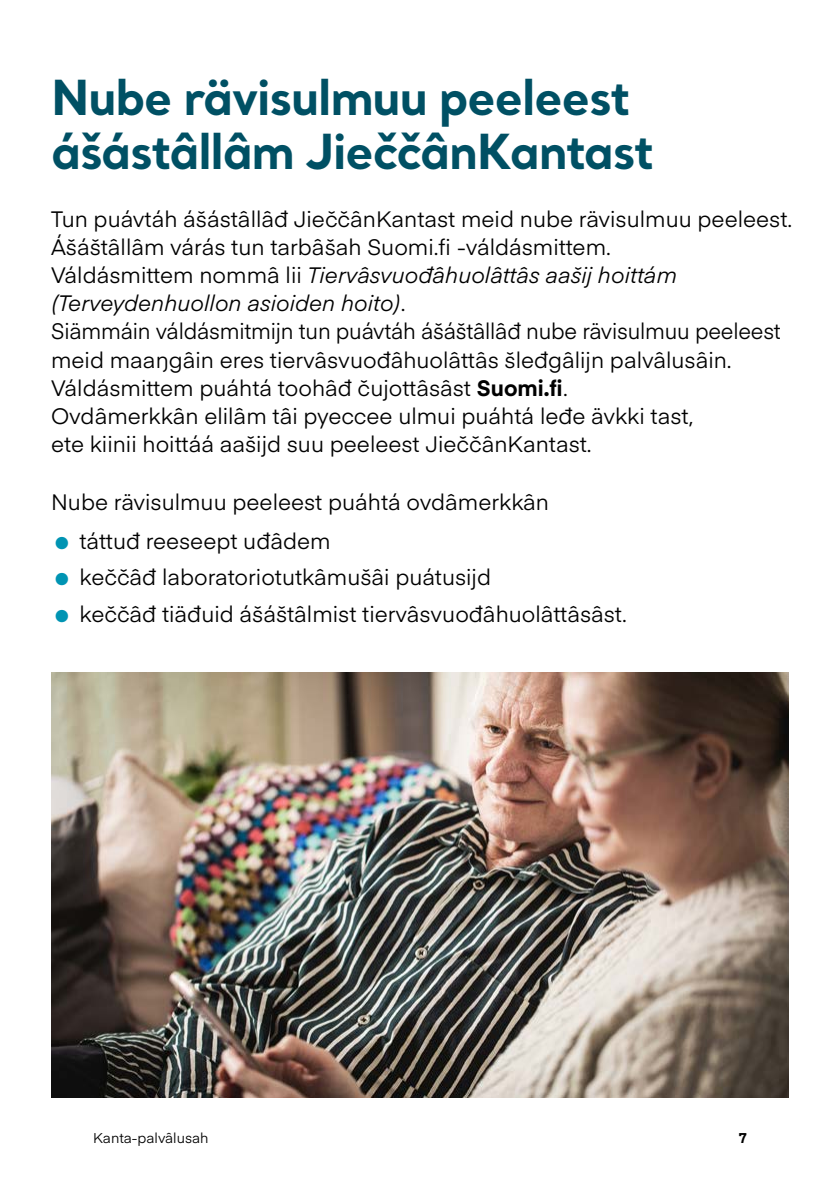
<style>
.page{position:relative;width:840px;height:1191px;background:#fff}
.page>*{position:absolute;margin:0;border:0;box-sizing:border-box;transform-origin:0 0}
.t1{font:700 48px/54px "Santral";letter-spacing:-.025em;color:#005064}
.Body_text_1{font:22px/28px "Eina 01";color:#000}
.Body_text_2mm_space{font:22px "Eina 01";color:#000}
.t2{font:14px "Eina 01";color:#000}
.t3{font:700 14px "Eina 01";color:#000}
.s1{font-style:italic}
.s2{font-weight:700}
.s3{font-size:41.8px;color:#0094b3}
</style>
<div class="page">
<img style="left:51px;top:672px;width:737px;height:426px">
<h2 class="t1" style="left:51px;top:69px;width:604px">Nube rävisulmuu peeleest ášástâllâm JieččânKantast</h2>
<p class="Body_text_1" style="left:51px;top:204px;width:742px">Tun puávtáh ášástâllâđ JieččânKantast meid nube rävisulmuu peeleest.<br>Ášáštâllâm várás tun tarbâšah Suomi.fi -váldásmittem.<br>Váldásmittem nommâ lii <span class="s1">Tiervâsvuođâhuolâttâs aašij hoittám (Terveydenhuollon asioiden hoito)</span>.<br>Siämmáin váldásmitmijn tun puávtáh ášáštâllâđ nube rävisulmuu peeleest meid maaŋgâin eres tiervâsvuođâhuolâttâs šleđgâlijn palvâlusâin.<br>Váldásmittem puáhtá toohâđ čujottâsâst <span class="s2">Suomi.fi</span>.<br>Ovdâmerkkân elilâm tâi pyeccee ulmui puáhtá leđe ävkki tast,<br>ete kiinii hoittáá aašijd suu peeleest JieččânKantast.</p>
<p class="Body_text_2mm_space" style="left:51px;top:485px;width:499px">Nube rävisulmuu peeleest puáhtá ovdâmerkkân</p>
<p class="Body_text_1" style="left:51px;top:525px;width:281px"><span class="s3">•</span> táttuđ reeseept uđâdem</p>
<p class="Body_text_1" style="left:51px;top:562px;width:441px"><span class="s3">•</span> keččâđ laboratoriotutkâmušâi puátusijd</p>
<p class="Body_text_1" style="left:51px;top:598px;width:577px"><span class="s3">•</span> keččâđ tiäđuid ášáštâlmist tiervâsvuođâhuolâttâsâst.</p>
<p class="t2" style="left:93px;top:1127px;width:117px">Kanta-palvâlusah</p>
<p class="t3" style="left:738px;top:1127px;width:10px">7</p>
</div>
